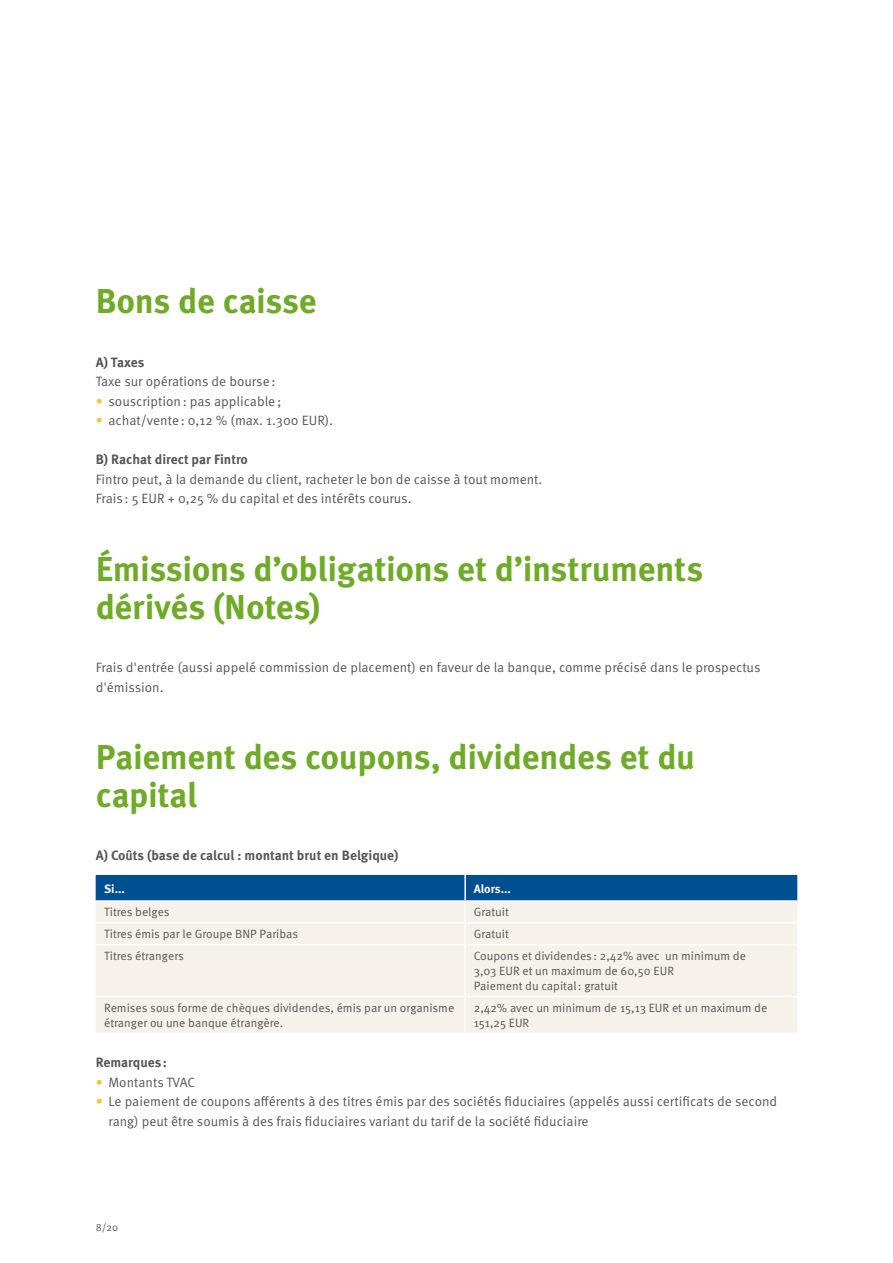
<style>
.page{position:relative;width:893px;height:1263px;background:#fff}
.page>*{position:absolute;margin:0;border:0;box-sizing:border-box;transform-origin:0 0}
.t1{font:700 34.5px/37.5px "Meta OT";letter-spacing:-.01em;color:#6fab28}
.t2{font:13.5px/19.5px "Meta OT Norm";color:#565656}
.t3{font:700 13.5px "Meta OT";color:#565656}
.t4{font:12px/15px "Meta OT Norm";color:#565656}
.t5{font:700 12px "Meta OT";color:#fff}
.t6{font:10.5px "Meta OT Norm";color:#565656}
.s1{color:#f4c531}
</style>
<div class="page">
<div style="left:96px;top:875px;width:701px;height:25px;background:#004f90"></div>
<div style="left:96px;top:902px;width:701px;height:130px;background:#f6f2ea"></div>
<hr style="left:464px;top:902px;width:2px;height:20px;background:#fff">
<hr style="left:465px;top:922px;width:332px;height:1px;background:#fff">
<hr style="left:465px;top:944px;width:332px;height:1px;background:#fff">
<hr style="left:465px;top:996px;width:332px;height:1px;background:#fff">
<hr style="left:96px;top:922px;width:369px;height:1px;background:#fff">
<hr style="left:464px;top:923px;width:2px;height:21px;background:#fff">
<hr style="left:96px;top:944px;width:369px;height:1px;background:#fff">
<hr style="left:464px;top:945px;width:2px;height:51px;background:#fff">
<hr style="left:96px;top:996px;width:369px;height:1px;background:#fff">
<hr style="left:464px;top:997px;width:2px;height:35px;background:#fff">
<hr style="left:464px;top:875px;width:2px;height:25px;background:#fff">
<h1 class="t1" style="left:96px;top:283px;width:223px">Bons de caisse</h1>
<p class="t3" style="left:96px;top:353px;width:50px">A) Taxes</p>
<p class="t2" style="left:96px;top:372px;width:181px">Taxe sur opérations de bourse:</p>
<p class="t2" style="left:96px;top:391px;width:187px"><span class="s1">•</span> souscription: pas applicable;</p>
<p class="t2" style="left:96px;top:411px;width:239px"><span class="s1">•</span> achat/vente: 0,12 % (max. 1.300 EUR).</p>
<p class="t3" style="left:96px;top:451px;width:154px">B) Rachat direct par Fintro</p>
<p class="t2" style="left:96px;top:469px;width:448px">Fintro peut, à la demande du client, racheter le bon de caisse à tout moment.<br>Frais: 5 EUR + 0,25 % du capital et des intérêts courus.</p>
<h1 class="t1" style="left:96px;top:551px;width:609px">Émissions d’obligations et d’instruments dérivés (Notes)</h1>
<p class="t2" style="left:96px;top:658px;width:666px">Frais d'entrée (aussi appelé commission de placement) en faveur de la banque, comme précisé dans le prospectus d'émission.</p>
<h1 class="t1" style="left:96px;top:739px;width:601px">Paiement des coupons, dividendes et du capital</h1>
<p class="t3" style="left:96px;top:847px;width:304px">A) Coûts (base de calcul : montant brut en Belgique)</p>
<p class="t5" style="left:104px;top:881px;width:22px">Si...</p>
<p class="t5" style="left:474px;top:881px;width:39px">Alors...</p>
<p class="t4" style="left:104px;top:905px;width:67px">Titres belges</p>
<p class="t4" style="left:474px;top:905px;width:37px">Gratuit</p>
<p class="t4" style="left:104px;top:927px;width:196px">Titres émis par le Groupe BNP Paribas</p>
<p class="t4" style="left:474px;top:927px;width:37px">Gratuit</p>
<p class="t4" style="left:104px;top:948px;width:81px">Titres étrangers</p>
<p class="t4" style="left:474px;top:948px;width:274px">Coupons et dividendes: 2,42% avec un minimum de<br>3,03 EUR et un maximum de 60,50 EUR<br>Paiement du capital: gratuit</p>
<p class="t4" style="left:104px;top:1000px;width:352px">Remises sous forme de chèques dividendes, émis par un organisme étranger ou une banque étrangère.</p>
<p class="t4" style="left:474px;top:1000px;width:295px">2,42% avec un minimum de 15,13 EUR et un maximum de<br>151,25 EUR</p>
<p class="t3" style="left:96px;top:1054px;width:73px">Remarques:</p>
<p class="t2" style="left:96px;top:1072px;width:101px"><span class="s1">•</span> Montants TVAC</p>
<p class="t2" style="left:108px;top:1092px;width:670px;text-indent:-13px"><span class="s1">•</span> Le paiement de coupons afférents à des titres émis par des sociétés fiduciaires (appelés aussi certificats de second rang) peut être soumis à des frais fiduciaires variant du tarif de la société fiduciaire</p>
<p class="t6" style="left:96px;top:1220px;width:24px">8/20</p>
</div>
